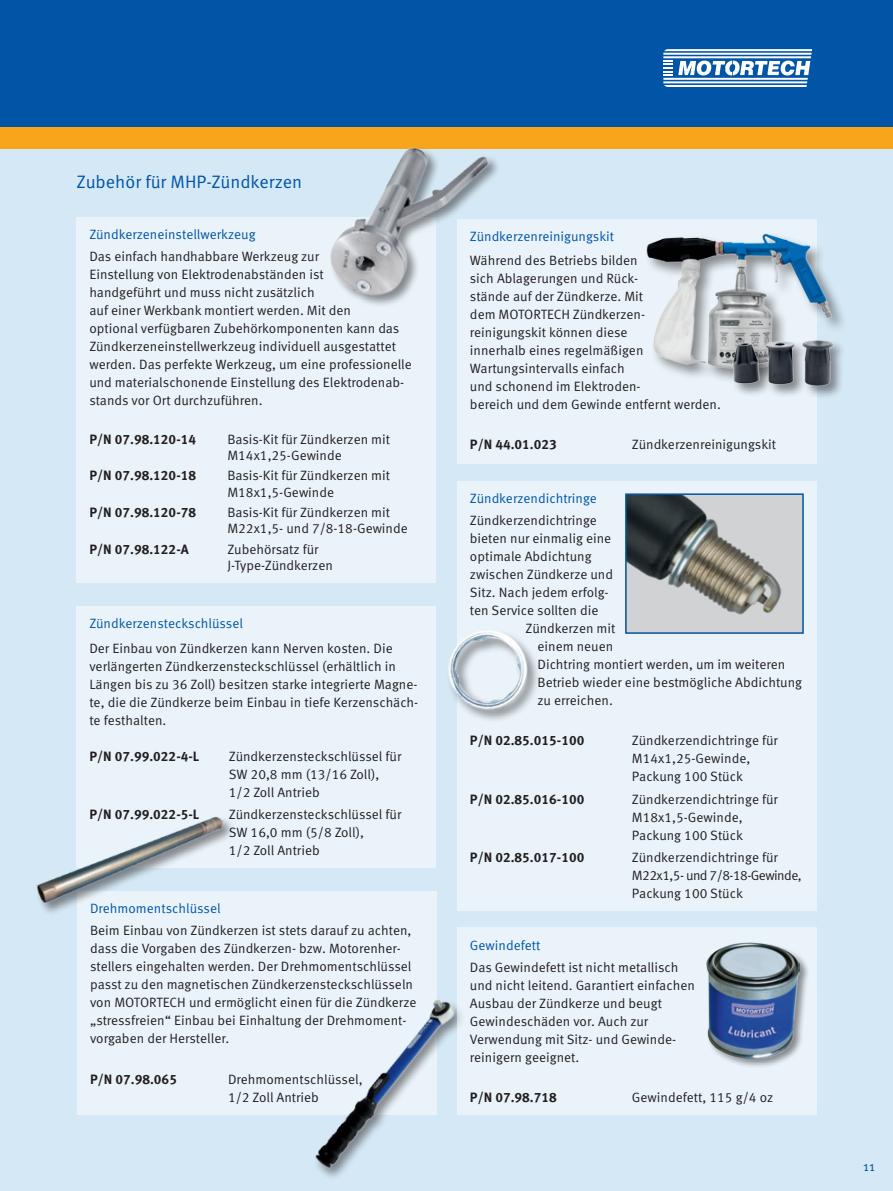
<style>
.page{position:relative;width:893px;height:1191px;background:#d4e8f5}
.page>*{position:absolute;margin:0;border:0;box-sizing:border-box;transform-origin:0 0}
.t1{font:18px "Meta Pro Norm";letter-spacing:-.005em;color:#0154a6}
.t2{font:13.5px/18px "Meta Pro Norm";color:#231f20}
.t3{font:700 13.5px "Meta Pro";color:#231f20}
.t4{font:13.5px "Meta Pro Norm";color:#0156a5}
.t5{font:13.5px "Meta Pro Norm";color:#0154a6}
</style>
<div class="page">
<div style="left:0;top:0;width:893px;height:128px;background:#0154a6"></div>
<div style="left:0;top:128px;width:893px;height:21px;background:#f9a51b"></div>
<hr style="left:663px;top:53px;width:149px;height:2px;background:#fff">
<hr style="left:663px;top:56px;width:148px;height:2px;background:#fff">
<hr style="left:663px;top:78px;width:145px;height:2px;background:#fff">
<hr style="left:663px;top:81px;width:144px;height:2px;background:#fff">
<svg style="left:664px;top:49px;width:148px;height:2px"></svg>
<svg style="left:664px;top:85px;width:143px;height:2px"></svg>
<svg style="left:663px;top:60px;width:147px;height:16px"></svg>
<div style="left:457px;top:219px;width:359px;height:245px;background:#e9f3f9"></div>
<div style="left:644px;top:231px;width:204px;height:153px;background:#231f20;opacity:.5"></div>
<img style="left:645px;top:229px;width:193px;height:142px">
<div style="left:731px;top:338px;width:116px;height:62px;background:#231f20;opacity:.5"></div>
<img style="left:727px;top:336px;width:114px;height:55px">
<div style="left:77px;top:217px;width:359px;height:365px;background:#e9f3f9"></div>
<div style="left:77px;top:606px;width:359px;height:261px;background:#e9f3f9"></div>
<div style="left:77px;top:891px;width:360px;height:223px;background:#e9f3f9"></div>
<div style="left:457px;top:481px;width:359px;height:429px;background:#e9f3f9"></div>
<div style="left:446px;top:628px;width:94px;height:94px;background:#231f20;opacity:.5"></div>
<img style="left:447px;top:628px;width:87px;height:85px">
<div style="left:626px;top:494px;width:177px;height:139px;background:#d1d2d4"></div>
<img style="left:628px;top:496px;width:154px;height:119px">
<div style="left:625px;top:493px;width:179px;height:141px;border:2px solid #0154a6"></div>
<div style="left:35px;top:815px;width:200px;height:101px;background:#231f20;opacity:.5"></div>
<img style="left:35px;top:773px;width:189px;height:143px">
<img style="left:284px;top:999px;width:173px;height:179px">
<div style="left:457px;top:927px;width:359px;height:188px;background:#e9f3f9"></div>
<div style="left:705px;top:942px;width:105px;height:127px;background:#231f20;opacity:.5"></div>
<img style="left:706px;top:943px;width:94px;height:115px">
<img style="left:302px;top:127px;width:218px;height:178px">
<p class="t1" style="left:77px;top:168px;width:227px">Zubehör für MHP-Zündkerzen</p>
<p class="t5" style="left:89px;top:224px;width:168px">Zündkerzeneinstellwerkzeug</p>
<p class="t2" style="left:89px;top:247px;width:324px">Das einfach handhabbare Werkzeug zur<br>Einstellung von Elektrodenabständen ist<br>handgeführt und muss nicht zusätzlich<br>auf einer Werkbank montiert werden. Mit den<br>optional verfügbaren Zubehörkomponenten kann das Zündkerzeneinstellwerkzeug individuell ausgestattet werden. Das perfekte Werkzeug, um eine professionelle und materialschonende Einstellung des Elektrodenab&shy;stands vor Ort durchzuführen.</p>
<p class="t3" style="left:89px;top:428px;width:108px">P/N 07.98.120-14</p>
<p class="t2" style="left:227px;top:430px;width:164px;line-height:16.2px">Basis-Kit für Zündkerzen mit<br>M14x1,25-Gewinde</p>
<p class="t3" style="left:89px;top:465px;width:108px">P/N 07.98.120-18</p>
<p class="t2" style="left:227px;top:467px;width:164px;line-height:16.2px">Basis-Kit für Zündkerzen mit<br>M18x1,5-Gewinde</p>
<p class="t3" style="left:89px;top:502px;width:108px">P/N 07.98.120-78</p>
<p class="t2" style="left:227px;top:503px;width:182px;line-height:16.2px">Basis-Kit für Zündkerzen mit<br>M22x1,5- und 7/8-18-Gewinde</p>
<p class="t3" style="left:89px;top:538px;width:101px">P/N 07.98.122-A</p>
<p class="t2" style="left:227px;top:540px;width:107px;line-height:16.2px">Zubehörsatz für<br>J-Type-Zündkerzen</p>
<p class="t4" style="left:89px;top:613px;width:155px">Zündkerzensteckschlüssel</p>
<p class="t2" style="left:89px;top:638px;width:330px">Der Einbau von Zündkerzen kann Nerven kosten. Die verlängerten Zündkerzensteckschlüssel (erhältlich in Längen bis zu 36 Zoll) besitzen starke integrierte Magne&shy;te, die die Zündkerze beim Einbau in tiefe Kerzenschäch&shy;te festhalten.</p>
<p class="t3" style="left:89px;top:745px;width:112px">P/N 07.99.022-4-L</p>
<p class="t2" style="left:229px;top:746px;width:174px">Zündkerzensteckschlüssel für<br>SW 20,8 mm (13/16 Zoll),<br>1/2 Zoll Antrieb</p>
<p class="t3" style="left:89px;top:803px;width:112px">P/N 07.99.022-5-L</p>
<p class="t2" style="left:229px;top:804px;width:174px">Zündkerzensteckschlüssel für<br>SW 16,0 mm (5/8 Zoll),<br>1/2 Zoll Antrieb</p>
<p class="t4" style="left:90px;top:898px;width:132px">Drehmomentschlüssel</p>
<p class="t2" style="left:90px;top:920px;width:328px">Beim Einbau von Zündkerzen ist stets darauf zu achten, dass die Vorgaben des Zündkerzen- bzw. Motorenher&shy;stellers eingehalten werden. Der Drehmomentschlüssel passt zu den magnetischen Zündkerzensteckschlüsseln von MOTORTECH und ermöglicht einen für die Zündkerze „stressfreien“ Einbau bei Einhaltung der Drehmoment&shy;vorgaben der Hersteller.</p>
<p class="t3" style="left:90px;top:1068px;width:88px">P/N 07.98.065</p>
<p class="t2" style="left:228px;top:1069px;width:136px">Drehmomentschlüssel,<br>1/2 Zoll Antrieb</p>
<p class="t5" style="left:470px;top:226px;width:146px">Zündkerzenreinigungskit</p>
<p class="t2" style="left:470px;top:250px;width:252px">Während des Betriebs bilden<br>sich Ablagerungen und Rück-<br>stände auf der Zündkerze. Mit<br>dem MOTORTECH Zündkerzen&shy;reinigungskit können diese<br>innerhalb eines regelmäßigen<br>Wartungsintervalls einfach<br>und schonend im Elektroden-<br>bereich und dem Gewinde entfernt werden.</p>
<p class="t3" style="left:470px;top:434px;width:88px">P/N 44.01.023</p>
<p class="t2" style="left:632px;top:435px;width:146px">Zündkerzenreinigungskit</p>
<p class="t4" style="left:470px;top:488px;width:129px">Zündkerzendichtringe</p>
<p class="t2" style="left:470px;top:510px;width:129px">Zündkerzendichtringe</p>
<p class="t2" style="left:470px;top:528px;width:143px">bieten nur einmalig eine</p>
<p class="t2" style="left:470px;top:546px;width:123px">optimale Abdichtung</p>
<p class="t2" style="left:470px;top:564px;width:145px">zwischen Zündkerze und</p>
<p class="t2" style="left:470px;top:582px;width:140px">Sitz. Nach jedem erfolg-</p>
<p class="t2" style="left:470px;top:600px;width:130px">ten Service sollten die</p>
<p class="t2" style="left:525px;top:618px;width:92px">Zündkerzen mit</p>
<p class="t2" style="left:537px;top:636px;width:77px">einem neuen</p>
<p class="t2" style="left:537px;top:654px;width:249px">Dichtring montiert werden, um im weiteren</p>
<p class="t2" style="left:537px;top:672px;width:266px">Betrieb wieder eine bestmögliche Abdichtung</p>
<p class="t2" style="left:537px;top:690px;width:77px">zu erreichen.</p>
<p class="t3" style="left:470px;top:730px;width:116px">P/N 02.85.015-100</p>
<p class="t2" style="left:632px;top:731px;width:147px">Zündkerzendichtringe für<br>M14x1,25-Gewinde,<br>Packung 100 Stück</p>
<p class="t3" style="left:470px;top:788px;width:116px">P/N 02.85.016-100</p>
<p class="t2" style="left:632px;top:789px;width:147px">Zündkerzendichtringe für<br>M18x1,5-Gewinde,<br>Packung 100 Stück</p>
<p class="t3" style="left:470px;top:846px;width:116px">P/N 02.85.017-100</p>
<p class="t2" style="left:632px;top:847px;width:171px">Zündkerzendichtringe für<br>M22x1,5- und 7/8-18-Gewinde,<br>Packung 100 Stück</p>
<p class="t4" style="left:470px;top:934px;width:72px">Gewindefett</p>
<p class="t2" style="left:470px;top:957px;width:226px">Das Gewindefett ist nicht metallisch und nicht leitend. Garantiert einfachen<br>Ausbau der Zündkerze und beugt<br>Gewindeschäden vor. Auch zur<br>Verwendung mit Sitz- und Gewinde&shy;reinigern geeignet.</p>
<p class="t3" style="left:470px;top:1087px;width:88px">P/N 07.98.718</p>
<p class="t2" style="left:632px;top:1087px;width:143px">Gewindefett, 115 g/4 oz</p>
<p class="t5" style="left:863px;top:1156px;width:13px">11</p>
</div>
